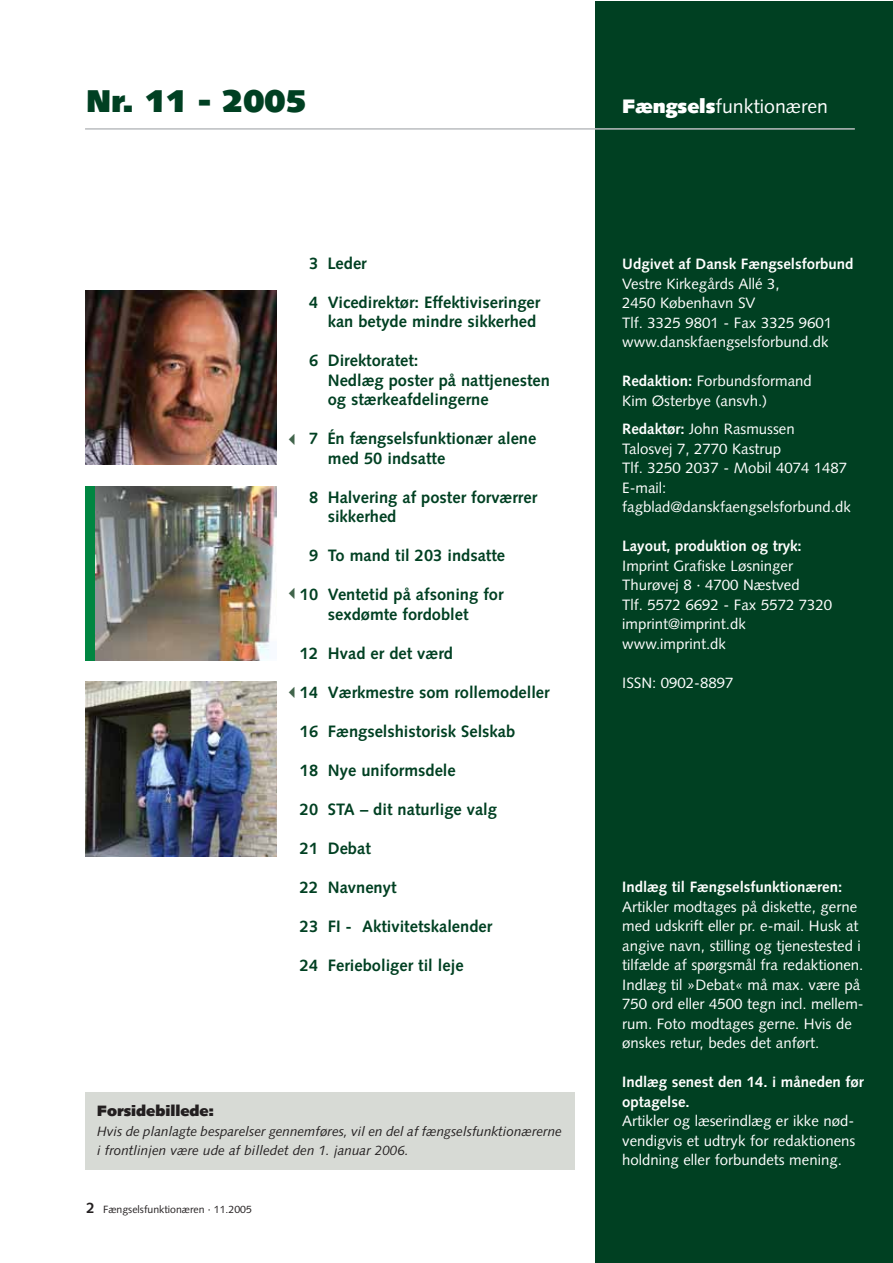
<style>
.page{position:relative;width:893px;height:1263px;background:#fff}
.page>*{position:absolute;margin:0;border:0;box-sizing:border-box;transform-origin:0 0}
.t1{font:900 31.5px "Syntax";color:#004022}
.t2{font:19.5px "Syntax";color:#fff}
.t3{font:700 16.5px/19.5px "Syntax";color:#004022}
.t4{font:15px/19.5px "Syntax";color:#fff}
.t5{font:700 15px/19.5px "Syntax";color:#fff}
.t6{font:900 15px "Syntax";color:#231f20}
.t7{font:italic 13.5px/19.5px "Syntax";color:#231f20}
.t8{font:10.5px "Syntax";color:#231f20}
.s1{font-weight:900}
.s2{color:#fff}
.s3{font-weight:700;font-size:15px}
.s4{font-weight:700}
</style>
<div class="page">
<div style="left:595px;top:1px;width:297px;height:1262px;background:#004022"></div>
<hr style="left:85px;top:128px;width:770px;height:2px;background:#bbbdc0">
<div style="left:85px;top:486px;width:191px;height:174px;background:#008641"></div>
<img style="left:96px;top:486px;width:180px;height:174px">
<img style="left:85px;top:290px;width:191px;height:175px">
<div style="left:85px;top:1092px;width:489px;height:78px;background:#d7dad5"></div>
<img style="left:85px;top:682px;width:191px;height:174px">
<h1 class="t1" style="left:87px;top:88px;width:221px">Nr. 11 - 2005</h1>
<h2 class="t2" style="left:622px;top:98px;width:207px"><span class="s1">Fængsels</span>funktionæren</h2>
<p class="t3" style="left:300px;top:255px;width:68px"><span class="s2">1</span>3 Leder</p>
<p class="t3" style="left:300px;top:294px;width:242px;text-align:right"><span class="s2">1</span>4 Vicedirektør: Effektiviseringer kan betyde mindre sikkerhed</p>
<p class="t3" style="left:328px;top:352px;width:224px;text-indent:-28px"><span class="s2">1</span>6 Direktoratet:<br>Nedlæg poster på nattjenesten og stærkeafdelingerne</p>
<p class="t3" style="left:328px;top:430px;width:210px;text-indent:-28px"><span class="s2">1</span>7 Én fængselsfunktionær alene med 50 indsatte</p>
<p class="t3" style="left:328px;top:489px;width:211px;text-indent:-28px"><span class="s2">1</span>8 Halvering af poster forværrer sikkerhed</p>
<p class="t3" style="left:300px;top:547px;width:207px"><span class="s2">1</span>9 To mand til 203 indsatte</p>
<p class="t3" style="left:300px;top:586px;width:205px;text-align:center">10 Ventetid på afsoning for sexdømte fordoblet</p>
<p class="t3" style="left:300px;top:645px;width:155px">12 Hvad er det værd</p>
<p class="t3" style="left:300px;top:684px;width:251px">14 Værkmestre som rollemodeller</p>
<p class="t3" style="left:300px;top:723px;width:217px">16 Fængselshistorisk Selskab</p>
<p class="t3" style="left:300px;top:762px;width:157px">18 Nye uniformsdele</p>
<p class="t3" style="left:300px;top:801px;width:199px">20 STA – dit naturlige valg</p>
<p class="t3" style="left:300px;top:840px;width:73px">21 Debat</p>
<p class="t3" style="left:300px;top:879px;width:98px">22 Navnenyt</p>
<p class="t3" style="left:300px;top:918px;width:194px">23 FI - Aktivitetskalender</p>
<p class="t3" style="left:300px;top:957px;width:165px">24 Ferieboliger til leje</p>
<p class="t6" style="left:97px;top:1105px;width:118px">Forsidebillede:</p>
<p class="t7" style="left:97px;top:1122px;width:466px">Hvis de planlagte besparelser gennemføres, vil en del af fængselsfunktionærerne i frontlinjen være ude af billedet den 1. januar 2006.</p>
<p class="t8" style="left:87px;top:1205px;width:167px"><span class="s3">2</span> Fængselsfunktionæren · 11.2005</p>
<p class="t5" style="left:622px;top:256px;width:233px">Udgivet af Dansk Fængselsforbund</p>
<p class="t4" style="left:622px;top:275px;width:212px">Vestre Kirkegårds Allé 3,<br>2450 København SV<br>Tlf. 3325 9801 - Fax 3325 9601 www.danskfaengselsforbund.dk</p>
<p class="t4" style="left:622px;top:373px;width:191px"><span class="s4">Redaktion:</span> Forbundsformand<br>Kim Østerbye (ansvh.)</p>
<p class="t4" style="left:622px;top:421px;width:230px"><span class="s4">Redaktør:</span> John Rasmussen<br>Talosvej 7, 2770 Kastrup<br>Tlf. 3250 2037 - Mobil 4074 1487<br>E-mail: fagblad@danskfaengselsforbund.dk</p>
<p class="t5" style="left:622px;top:538px;width:181px">Layout, produktion og tryk:</p>
<p class="t4" style="left:622px;top:557px;width:212px">Imprint Grafiske Løsninger<br>Thurøvej 8 · 4700 Næstved<br>Tlf. 5572 6692 - Fax 5572 7320 imprint@imprint.dk www.imprint.dk</p>
<p class="t4" style="left:622px;top:674px;width:113px">ISSN: 0902-8897</p>
<p class="t5" style="left:622px;top:878px;width:221px">Indlæg til Fængselsfunktionæren:</p>
<p class="t4" style="left:622px;top:898px;width:243px">Artikler modtages på diskette, gerne med udskrift eller pr. e-mail. Husk at angive navn, stilling og tjenestested i tilfælde af spørgsmål fra redaktionen.<br>Indlæg til »Debat« må max. være på 750 ord eller 4500 tegn incl. mellem&shy;rum. Foto modtages gerne. Hvis de ønskes retur, bedes det anført.</p>
<p class="t5" style="left:622px;top:1073px;width:243px">Indlæg senest den 14. i måneden før optagelse.</p>
<p class="t4" style="left:622px;top:1113px;width:235px;text-align:justify">Artikler og læserindlæg er ikke nød&shy;vendigvis et udtryk for redaktionens holdning eller forbundets mening.</p>
</div>
